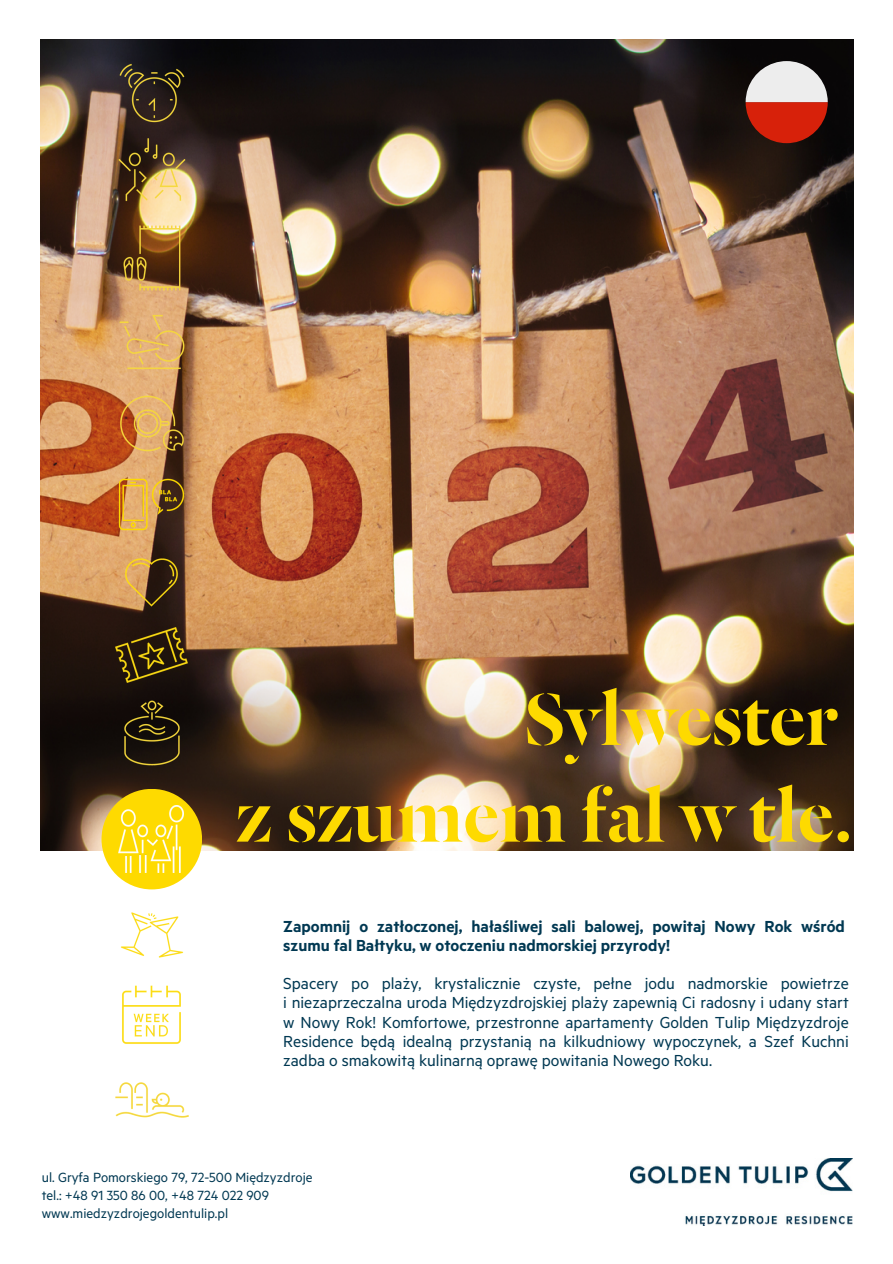
<style>
.page{position:relative;width:893px;height:1264px;background:#fff}
.page>*{position:absolute;margin:0;border:0;box-sizing:border-box;transform-origin:0 0}
.t1{font:500 81px "Dala Floda";color:#feda00}
.t2{font:18px/19px "Metric";color:#003852;text-align:justify}
.t3{font:600 18px/19px "Metric";color:#003852}
.t4{font:15px/18px "Metric";color:#003852}
</style>
<div class="page">
<img style="left:630px;top:1158px;width:222px;height:67px">
<img style="left:40px;top:40px;width:813px;height:810px">
<img style="left:99px;top:40px;width:106px;height:76px">
<img style="left:98px;top:225px;width:107px;height:64px">
<img style="left:97px;top:116px;width:109px;height:109px">
<img style="left:98px;top:289px;width:107px;height:106px">
<img style="left:87px;top:590px;width:129px;height:129px">
<img style="left:98px;top:528px;width:108px;height:108px">
<img style="left:98px;top:680px;width:107px;height:106px">
<img style="left:122px;top:989px;width:59px;height:50px">
<img style="left:115px;top:1039px;width:74px;height:79px">
<div style="left:101px;top:788px;width:101px;height:101px;background:#feda00;border-radius:50%"></div>
<img style="left:119px;top:805px;width:65px;height:68px">
<img style="left:120px;top:880px;width:64px;height:109px">
<img style="left:99px;top:371px;width:106px;height:79px">
<img style="left:98px;top:450px;width:107px;height:108px">
<svg style="left:745px;top:61px;width:82px;height:82px;background:#b46c62"></svg>
<p class="t1" style="left:524px;top:684px;width:316px">Sylwester</p>
<p class="t1" style="left:236px;top:781px;width:618px">z szumem fal w tle.</p>
<p class="t3" style="left:283px;top:917px;width:563px">Zapomnij o zatłoczonej, hałaśliwej sali balowej, powitaj Nowy Rok wśród szumu fal Bałtyku, w otoczeniu nadmorskiej przyrody!</p>
<p class="t2" style="left:283px;top:975px;width:567px">Spacery po plaży, krystalicznie czyste, pełne jodu nadmorskie powietrze i niezaprzeczalna uroda Międzyzdrojskiej plaży zapewnią Ci radosny i udany start w Nowy Rok! Komfortowe, przestronne apartamenty Golden Tulip Międzyzdroje Residence będą idealną przystanią na kilkudniowy wypoczynek, a Szef Kuchni zadba o smakowitą kulinarną oprawę powitania Nowego Roku.</p>
<p class="t4" style="left:42px;top:1169px;width:272px">ul. Gryfa Pomorskiego 79, 72-500 Międzyzdroje</p>
<p class="t4" style="left:42px;top:1187px;width:229px">tel.: +48 91 350 86 00, +48 724 022 909 www.miedzyzdrojegoldentulip.pl</p>
</div>
